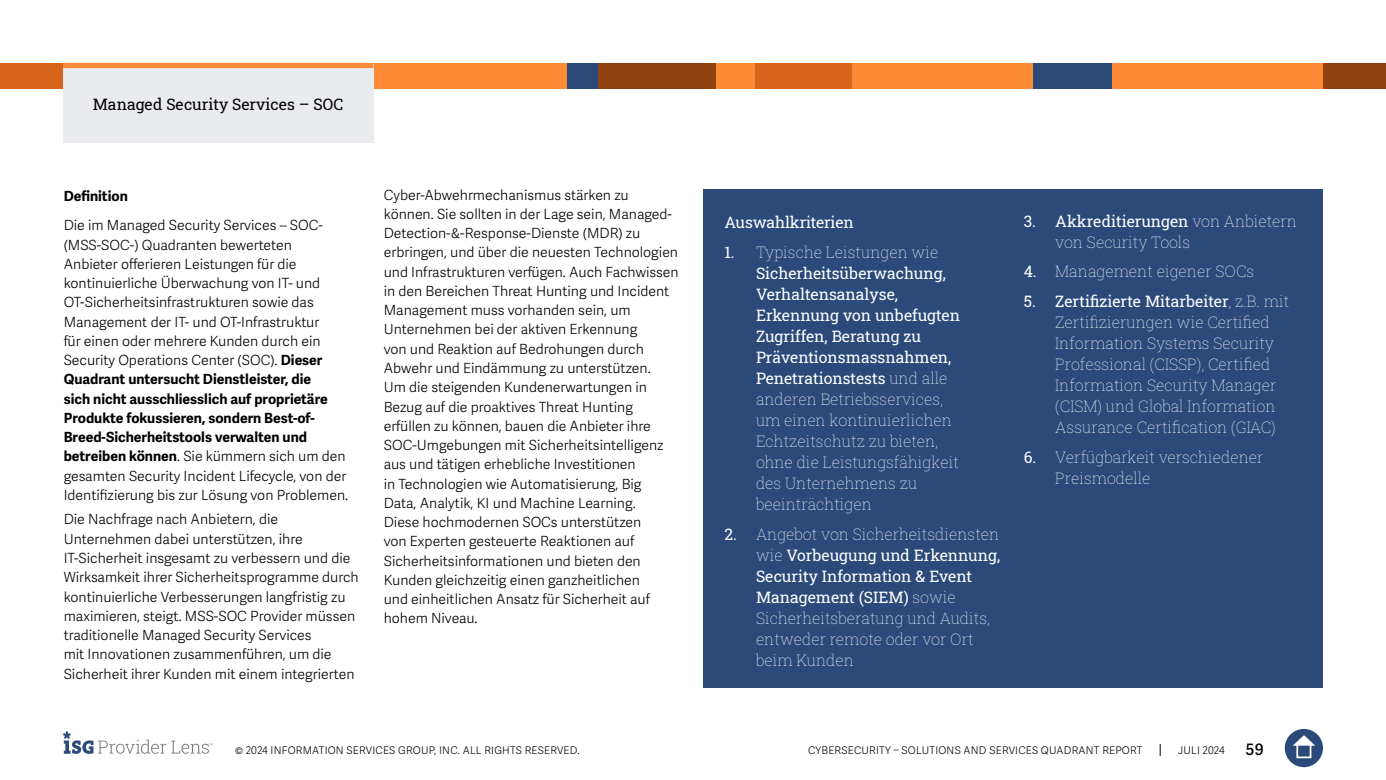
<style>
.page{position:relative;width:1386px;height:780px;background:#fff}
.page>*{position:absolute;margin:0;border:0;box-sizing:border-box;transform-origin:0 0}
.t1{font:15.75px/21px "Roboto Slab ISG P Thin";color:#fff}
.Section_Label_Orange{font:15.75px "Roboto Slab ISG P Regular";color:#000}
.t2{font:15.75px "Roboto Slab ISG P Regular";letter-spacing:-.01em;color:#fff}
.t3{font:600 15.75px "Adelle Sans";color:#000}
.t4{font:300 14px/19.2px "Adelle Sans";color:#000101}
.t5{font:700 14px "Adelle Sans";color:#000}
.t6{font:300 10.5px "Adelle Sans";letter-spacing:.02em;color:#000}
.s1{font-weight:700}
.s2{font-family:"Roboto Slab ISG P Regular"}
</style>
<div class="page">
<svg style="left:1160px;top:744px;width:1px;height:12px"></svg>
<div style="left:1285px;top:729px;width:38px;height:38px;background:#2b4a79;border-radius:50%"></div>
<svg style="left:1293px;top:735px;width:22px;height:10px"></svg>
<div style="left:1296px;top:743px;width:15px;height:15px;border:2px solid #fff"></div>
<svg style="left:63px;top:731px;width:150px;height:23px"></svg>
<div style="left:1047px;top:63px;width:276px;height:26px;background:#fd8a36"></div>
<div style="left:0;top:63px;width:158px;height:26px;background:#d9651c"></div>
<div style="left:158px;top:63px;width:409px;height:26px;background:#fd8a36"></div>
<div style="left:850px;top:63px;width:184px;height:26px;background:#fd8a36"></div>
<div style="left:1323px;top:63px;width:63px;height:26px;background:#91430f"></div>
<div style="left:1033px;top:63px;width:79px;height:26px;background:#2b4a79"></div>
<div style="left:754px;top:63px;width:98px;height:26px;background:#d9651c"></div>
<div style="left:598px;top:63px;width:157px;height:26px;background:#fd8a36"></div>
<div style="left:598px;top:63px;width:118px;height:26px;background:#91430f"></div>
<div style="left:567px;top:63px;width:31px;height:26px;background:#2b4a79"></div>
<div style="left:704px;top:189px;width:619px;height:498px;background:#2b4a79"></div>
<div style="left:63px;top:64px;width:310px;height:78px;background:#e9ebee"></div>
<div style="left:63px;top:63px;width:310px;height:5px;background:#fd8a36"></div>
<p class="Section_Label_Orange" style="left:93px;top:93px;width:252px">Managed Security Services – SOC</p>
<p class="t5" style="left:64px;top:187px;width:66px">Definition</p>
<p class="t4" style="left:64px;top:216px;width:286px">Die im Managed Security Services – SOC-(MSS-SOC-) Quadranten bewerteten Anbieter offerieren Leistungen für die kontinuierliche Überwachung von IT- und OT-Sicherheitsinfrastrukturen sowie das Management der IT- und OT-Infrastruktur<br>für einen oder mehrere Kunden durch ein Security Operations Center (SOC). <span class="s1">Dieser Quadrant untersucht Dienstleister, die<br>sich nicht ausschliesslich auf proprietäre Produkte fokussieren, sondern Best-of-Breed-Sicherheitstools verwalten und betreiben können</span>. Sie kümmern sich um den gesamten Security Incident Lifecycle, von der Identifizierung bis zur Lösung von Problemen.</p>
<p class="t4" style="left:64px;top:510px;width:297px">Die Nachfrage nach Anbietern, die Unternehmen dabei unterstützen, ihre IT-Sicherheit insgesamt zu verbessern und die Wirksamkeit ihrer Sicherheitsprogramme durch kontinuierliche Verbesserungen langfristig zu maximieren, steigt. MSS-SOC Provider müssen traditionelle Managed Security Services<br>mit Innovationen zusammenführen, um die Sicherheit ihrer Kunden mit einem integrierten</p>
<p class="t4" style="left:384px;top:185px;width:296px">Cyber-Abwehrmechanismus stärken zu können. Sie sollten in der Lage sein, Managed-Detection-&amp;-Response-Dienste (MDR) zu erbringen, und über die neuesten Technologien und Infrastrukturen verfügen. Auch Fachwissen in den Bereichen Threat Hunting und Incident Management muss vorhanden sein, um Unternehmen bei der aktiven Erkennung<br>von und Reaktion auf Bedrohungen durch Abwehr und Eindämmung zu unterstützen.<br>Um die steigenden Kundenerwartungen in Bezug auf die proaktives Threat Hunting erfüllen zu können, bauen die Anbieter ihre SOC-Umgebungen mit Sicherheitsintelligenz aus und tätigen erhebliche Investitionen<br>in Technologien wie Automatisierung, Big<br>Data, Analytik, KI und Machine Learning.<br>Diese hochmodernen SOCs unterstützen<br>von Experten gesteuerte Reaktionen auf Sicherheitsinformationen und bieten den Kunden gleichzeitig einen ganzheitlichen<br>und einheitlichen Ansatz für Sicherheit auf hohem Niveau.</p>
<p class="t2" style="left:724px;top:212px;width:131px">Auswahlkriterien</p>
<p class="t1" style="left:756px;top:241px;width:206px;text-indent:-32px"><span class="s2">1.</span> Typische Leistungen wie<br><span class="s2">Sicherheitsüberwachung,<br>Verhaltensanalyse,<br>Erkennung von unbefugten<br>Zugriffen, Beratung zu<br>Präventionsmassnahmen,<br>Penetrationstests</span> und alle anderen Betriebsservices, um einen kontinuierlichen<br>Echtzeitschutz zu bieten, ohne die Leistungsfähigkeit des Unternehmens zu beeinträchtigen</p>
<p class="t1" style="left:756px;top:523px;width:246px;text-indent:-32px"><span class="s2">2.</span> Angebot von Sicherheitsdiensten wie <span class="s2">Vorbeugung und Erkennung,<br>Security Information &amp; Event<br>Management (SIEM)</span> sowie<br>Sicherheitsberatung und Audits, entweder remote oder vor Ort beim Kunden</p>
<p class="t1" style="left:1055px;top:210px;width:243px;text-indent:-32px"><span class="s2">3. Akkreditierungen</span> von Anbietern von Security Tools</p>
<p class="t1" style="left:1024px;top:261px;width:232px"><span class="s2">4.</span> Management eigener SOCs</p>
<p class="t1" style="left:1055px;top:290px;width:235px;text-indent:-32px"><span class="s2">5. Zertifizierte Mitarbeiter</span>, z.B. mit Zertifizierungen wie Certified Information Systems Security Professional (CISSP), Certified Information Security Manager (CISM) und Global Information Assurance Certification (GIAC)</p>
<p class="t1" style="left:1055px;top:446px;width:210px;text-indent:-32px"><span class="s2">6.</span> Verfügbarkeit verschiedener<br>Preismodelle</p>
<p class="t6" style="left:235px;top:744px;width:346px">© 2024 INFORMATION SERVICES GROUP, INC. ALL RIGHTS RESERVED.</p>
<p class="t6" style="left:808px;top:744px;width:336px">CYBERSECURITY – SOLUTIONS AND SERVICES QUADRANT REPORT</p>
<p class="t6" style="left:1178px;top:744px;width:48px">JULI 2024</p>
<p class="t3" style="left:1246px;top:740px;width:19px">59</p>
</div>
